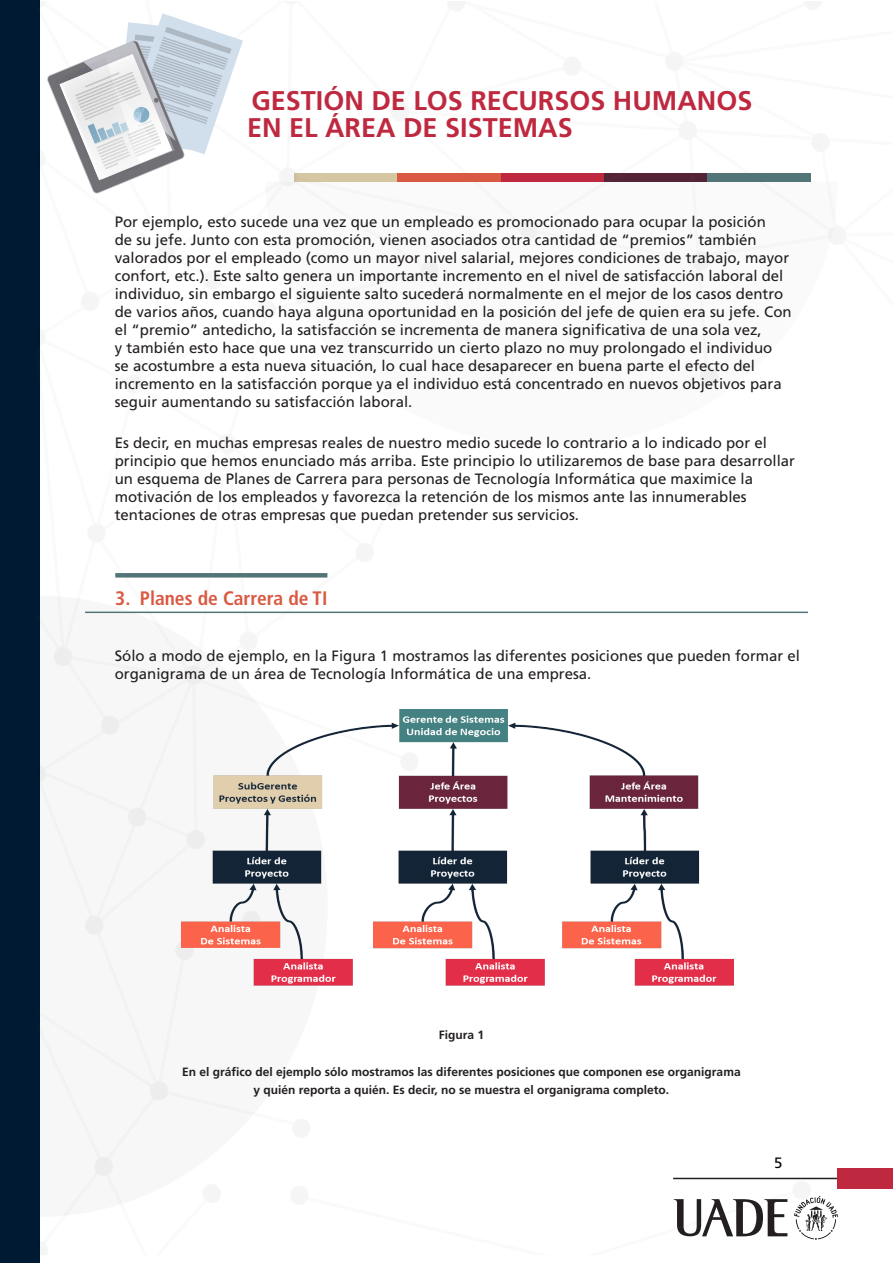
<style>
.page{position:relative;width:893px;height:1263px;background:#fff}
.page>*{position:absolute;margin:0;border:0;box-sizing:border-box;transform-origin:0 0}
.t1{font:700 27px/27px "Frutiger LT Std";color:#bf2940}
.Indice_Texto_-_Nivel{font:700 condensed 19.5px "Frutiger LT Std";color:#d95942}
.Indice_Texto_-_Nivel-2{font:15px/18px "Frutiger LT Std";color:#231f20}
.t2{font:15px "Frutiger LT Std";color:#000}
.Indice_Texto_-_Nivel-3{font:700 12px/18px "Frutiger LT Std";color:#231f20;text-align:center}
</style>
<div class="page">
<div style="left:838px;top:1168px;width:55px;height:21px;background:#bf2940"></div>
<img style="left:0;top:1px;width:838px;height:1262px">
<svg style="left:47px;top:13px;width:196px;height:181px"></svg>
<hr style="left:115px;top:573px;width:212px;height:4px;background:#527578">
<hr style="left:85px;top:612px;width:723px;height:1px;background:#527578">
<img style="left:181px;top:710px;width:553px;height:280px">
<h1 class="t1" style="left:247px;top:87px;width:507px">GESTIÓN DE LOS RECURSOS HUMANOS<br>EN EL ÁREA DE SISTEMAS</h1>
<p class="Indice_Texto_-_Nivel-2" style="left:115px;top:213px;width:678px">Por ejemplo, esto sucede una vez que un empleado es promocionado para ocupar la posición<br>de su jefe. Junto con esta promoción, vienen asociados otra cantidad de “premios” también valorados por el empleado (como un mayor nivel salarial, mejores condiciones de trabajo, mayor confort, etc.). Este salto genera un importante incremento en el nivel de satisfacción laboral del individuo, sin embargo el siguiente salto sucederá normalmente en el mejor de los casos dentro de varios años, cuando haya alguna oportunidad en la posición del jefe de quien era su jefe. Con el “premio” antedicho, la satisfacción se incrementa de manera significativa de una sola vez,<br>y también esto hace que una vez transcurrido un cierto plazo no muy prolongado el individuo<br>se acostumbre a esta nueva situación, lo cual hace desaparecer en buena parte el efecto del incremento en la satisfacción porque ya el individuo está concentrado en nuevos objetivos para seguir aumentando su satisfacción laboral.</p>
<p class="Indice_Texto_-_Nivel-2" style="left:115px;top:433px;width:682px">Es decir, en muchas empresas reales de nuestro medio sucede lo contrario a lo indicado por el principio que hemos enunciado más arriba. Este principio lo utilizaremos de base para desarrollar un esquema de Planes de Carrera para personas de Tecnología Informática que maximice la motivación de los empleados y favorezca la retención de los mismos ante las innumerables tentaciones de otras empresas que puedan pretender sus servicios.</p>
<p class="Indice_Texto_-_Nivel" style="left:115px;top:586px;width:214px">3. Planes de Carrera de TI</p>
<p class="Indice_Texto_-_Nivel-2" style="left:115px;top:647px;width:687px">Sólo a modo de ejemplo, en la Figura 1 mostramos las diferentes posiciones que pueden formar el organigrama de un área de Tecnología Informática de una empresa.</p>
<p class="Indice_Texto_-_Nivel-3" style="left:439px;top:1025px;width:47px">Figura 1</p>
<p class="Indice_Texto_-_Nivel-3" style="left:182px;top:1063px;width:560px">En el gráfico del ejemplo sólo mostramos las diferentes posiciones que componen ese organigrama y quién reporta a quién. Es decir, no se muestra el organigrama completo.</p>
<p class="t2" style="left:774px;top:1154px;width:10px">5</p>
</div>
